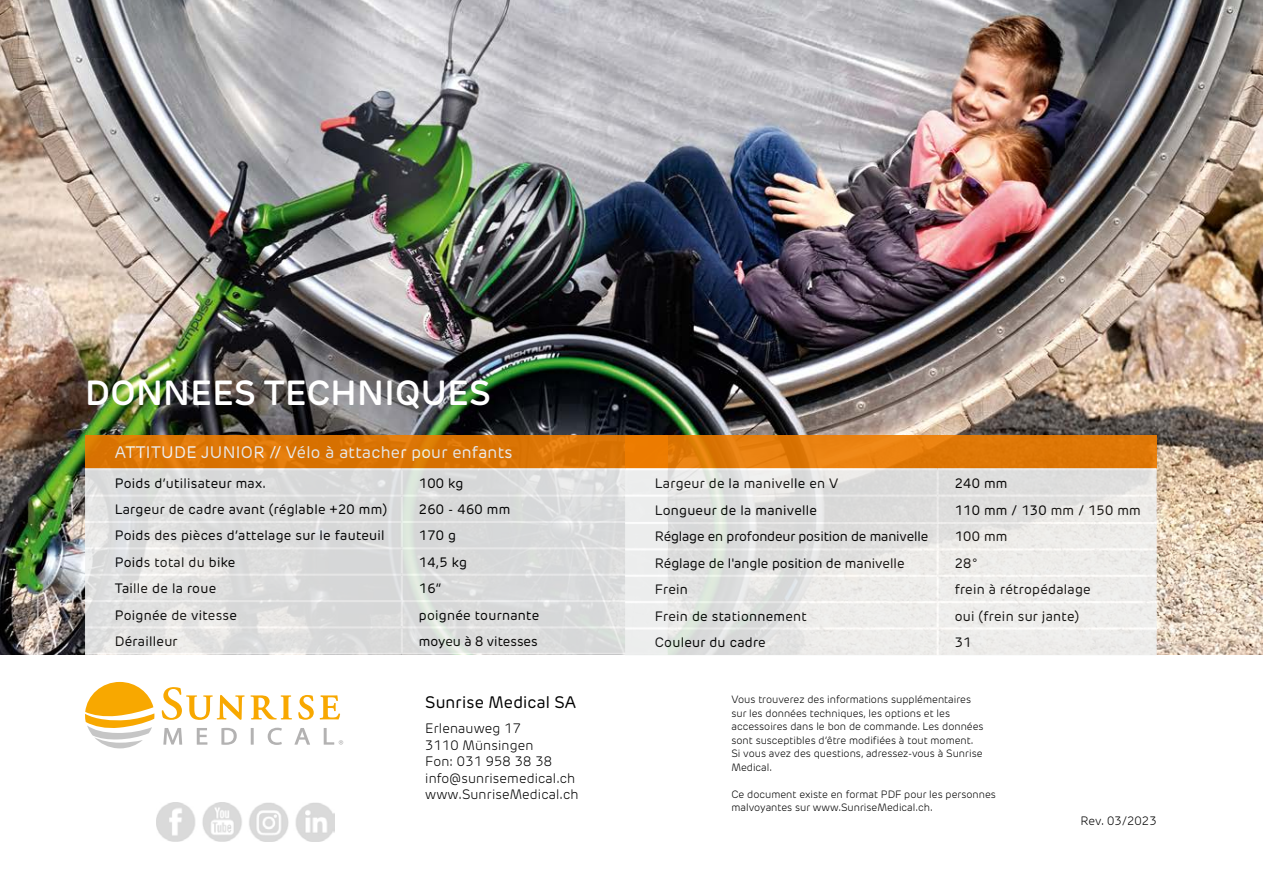
<style>
.page{position:relative;width:1263px;height:893px;background:#fff}
.page>*{position:absolute;margin:0;border:0;box-sizing:border-box;transform-origin:0 0}
.t1{font:600 34.5px "New Rubrik Edge";letter-spacing:.01em;color:#fff}
.t2{font:16.5px "New Rubrik Edge";letter-spacing:.02em;color:#fff}
.t3{font:16.5px "New Rubrik Edge";letter-spacing:.01em;color:#000}
.t4{font:13.5px "New Rubrik Edge";letter-spacing:.02em;color:#000}
.t5{font:300 13.5px/16.5px "New Rubrik Edge";letter-spacing:.01em;color:#000}
.t6{font:13.5px "New Rubrik Edge";color:#000}
.t7{font:13.5px "New Rubrik Edge";letter-spacing:-.01em;color:#000}
.t8{font:300 12px "New Rubrik Edge";letter-spacing:.01em;color:#000}
.t9{font:300 10.5px/13.5px "New Rubrik Edge";color:#000}
</style>
<div class="page">
<img style="left:0;top:0;width:1263px;height:655px">
<svg style="left:85px;top:682px;width:69px;height:66px"></svg>
<svg style="left:162px;top:687px;width:130px;height:33px"></svg>
<svg style="left:298px;top:695px;width:16px;height:25px"></svg>
<svg style="left:320px;top:695px;width:20px;height:24px"></svg>
<svg style="left:163px;top:728px;width:19px;height:17px"></svg>
<svg style="left:197px;top:728px;width:10px;height:17px"></svg>
<svg style="left:221px;top:728px;width:16px;height:17px"></svg>
<svg style="left:251px;top:728px;width:3px;height:17px"></svg>
<svg style="left:268px;top:728px;width:14px;height:17px"></svg>
<svg style="left:294px;top:728px;width:16px;height:17px"></svg>
<svg style="left:324px;top:728px;width:19px;height:17px"></svg>
<img style="left:156px;top:802px;width:179px;height:40px">
<div style="left:85px;top:435px;width:583px;height:34px;background:linear-gradient(to right,#dc7605,#da7405)"></div>
<svg style="left:85px;top:470px;width:540px;height:51px;background:#dadcdc"></svg>
<div style="left:85px;top:522px;width:317px;height:26px;background:linear-gradient(to right,#e2e2e2,#d7d8d8)"></div>
<div style="left:402px;top:522px;width:266px;height:26px;background:#d7d8d9"></div>
<svg style="left:85px;top:549px;width:540px;height:104px;background:#dcdddd"></svg>
<hr style="left:85px;top:468px;width:317px;height:2px;background:#fff">
<hr style="left:402px;top:468px;width:266px;height:2px;background:#fff">
<hr style="left:85px;top:495px;width:317px;height:2px;background:#fff">
<hr style="left:402px;top:495px;width:266px;height:2px;background:#fff">
<hr style="left:85px;top:521px;width:317px;height:2px;background:#fff">
<hr style="left:402px;top:521px;width:266px;height:2px;background:#fff">
<hr style="left:85px;top:547px;width:317px;height:2px;background:#fff">
<hr style="left:402px;top:547px;width:266px;height:2px;background:#fff">
<hr style="left:85px;top:574px;width:317px;height:2px;background:#fff">
<hr style="left:402px;top:574px;width:266px;height:2px;background:#fff">
<hr style="left:402px;top:626px;width:266px;height:2px;background:#fff">
<hr style="left:85px;top:653px;width:317px;height:2px;background:#fff">
<hr style="left:402px;top:653px;width:266px;height:2px;background:#fff">
<hr style="left:85px;top:600px;width:317px;height:2px;background:#fff">
<hr style="left:85px;top:626px;width:317px;height:2px;background:#fff">
<hr style="left:402px;top:600px;width:266px;height:2px;background:#fff">
<hr style="left:401px;top:470px;width:2px;height:25px;background:#fff">
<hr style="left:401px;top:497px;width:2px;height:24px;background:#fff">
<hr style="left:401px;top:523px;width:2px;height:24px;background:#fff">
<hr style="left:401px;top:549px;width:2px;height:25px;background:#fff">
<hr style="left:401px;top:576px;width:2px;height:24px;background:#fff">
<hr style="left:401px;top:602px;width:2px;height:24px;background:#fff">
<hr style="left:401px;top:628px;width:2px;height:25px;background:#fff">
<div style="left:625px;top:435px;width:532px;height:34px;background:linear-gradient(to bottom,#e47c0a,#e27a08)"></div>
<svg style="left:625px;top:470px;width:532px;height:185px;background:#e5e5e4"></svg>
<svg style="left:625px;top:497px;width:532px;height:130px;background:#e6e6e4"></svg>
<hr style="left:625px;top:468px;width:313px;height:2px;background:#fff">
<hr style="left:938px;top:468px;width:219px;height:2px;background:#fff">
<hr style="left:625px;top:575px;width:313px;height:2px;background:#fff">
<hr style="left:938px;top:575px;width:219px;height:2px;background:#fff">
<hr style="left:936px;top:470px;width:3px;height:25px;background:#fff">
<hr style="left:936px;top:524px;width:3px;height:24px;background:#fff">
<hr style="left:936px;top:550px;width:3px;height:25px;background:#fff">
<hr style="left:936px;top:577px;width:3px;height:24px;background:#fff">
<hr style="left:936px;top:630px;width:3px;height:25px;background:#fff">
<hr style="left:625px;top:495px;width:313px;height:2px;background:#fff">
<hr style="left:938px;top:495px;width:219px;height:2px;background:#fff">
<hr style="left:936px;top:497px;width:3px;height:25px;background:#fff">
<hr style="left:625px;top:522px;width:313px;height:2px;background:#fff">
<hr style="left:625px;top:548px;width:313px;height:2px;background:#fff">
<hr style="left:938px;top:522px;width:219px;height:2px;background:#fff">
<hr style="left:938px;top:548px;width:219px;height:2px;background:#fff">
<hr style="left:625px;top:601px;width:313px;height:2px;background:#fff">
<hr style="left:938px;top:601px;width:219px;height:2px;background:#fff">
<hr style="left:936px;top:603px;width:3px;height:24px;background:#fff">
<hr style="left:625px;top:627px;width:313px;height:3px;background:#fff">
<hr style="left:938px;top:627px;width:219px;height:3px;background:#fff">
<h1 class="t1" style="left:85px;top:372px;width:407px">DONNEES TECHNIQUES</h1>
<p class="t2" style="left:115px;top:442px;width:399px">ATTITUDE JUNIOR // Vélo à attacher pour enfants</p>
<p class="t4" style="left:115px;top:475px;width:153px">Poids d’utilisateur max.</p>
<p class="t4" style="left:419px;top:475px;width:46px">100 kg</p>
<p class="t4" style="left:115px;top:501px;width:274px">Largeur de cadre avant (réglable +20 mm)</p>
<p class="t4" style="left:419px;top:501px;width:93px">260 - 460 mm</p>
<p class="t4" style="left:115px;top:527px;width:271px">Poids des pièces d’attelage sur le fauteuil</p>
<p class="t4" style="left:419px;top:527px;width:39px">170 g</p>
<p class="t4" style="left:115px;top:554px;width:122px">Poids total du bike</p>
<p class="t4" style="left:419px;top:554px;width:50px">14,5 kg</p>
<p class="t4" style="left:115px;top:580px;width:103px">Taille de la roue</p>
<p class="t4" style="left:419px;top:580px;width:24px">16“</p>
<p class="t4" style="left:115px;top:606px;width:124px">Poignée de vitesse</p>
<p class="t4" style="left:419px;top:606px;width:122px">poignée tournante</p>
<p class="t4" style="left:115px;top:633px;width:65px">Dérailleur</p>
<p class="t6" style="left:419px;top:633px;width:120px">moyeu à 8 vitesses</p>
<p class="t3" style="left:425px;top:692px;width:152px">Sunrise Medical SA</p>
<p class="t5" style="left:425px;top:720px;width:155px">Erlenauweg 17<br>3110 Münsingen<br>Fon: 031 958 38 38 info@sunrisemedical.ch www.SunriseMedical.ch</p>
<p class="t4" style="left:655px;top:475px;width:185px">Largeur de la manivelle en V</p>
<p class="t4" style="left:955px;top:475px;width:54px">240 mm</p>
<p class="t4" style="left:655px;top:502px;width:164px">Longueur de la manivelle</p>
<p class="t4" style="left:955px;top:502px;width:188px">110 mm / 130 mm / 150 mm</p>
<p class="t7" style="left:655px;top:528px;width:275px">Réglage en profondeur position de manivelle</p>
<p class="t4" style="left:955px;top:528px;width:54px">100 mm</p>
<p class="t6" style="left:655px;top:555px;width:251px">Réglage de l'angle position de manivelle</p>
<p class="t4" style="left:955px;top:555px;width:25px">28°</p>
<p class="t4" style="left:655px;top:581px;width:35px">Frein</p>
<p class="t4" style="left:955px;top:581px;width:138px">frein à rétropédalage</p>
<p class="t4" style="left:655px;top:608px;width:153px">Frein de stationnement</p>
<p class="t4" style="left:955px;top:608px;width:126px">oui (frein sur jante)</p>
<p class="t4" style="left:655px;top:634px;width:112px">Couleur du cadre</p>
<p class="t4" style="left:955px;top:634px;width:18px">31</p>
<p class="t9" style="left:731px;top:693px;width:254px">Vous trouverez des informations supplémentaires sur les données techniques, les options et les accessoires dans le bon de commande. Les données sont susceptibles d’être modifiées à tout moment.<br>Si vous avez des questions, adressez-vous à Sunrise Medical.</p>
<p class="t9" style="left:731px;top:787px;width:266px">Ce document existe en format PDF pour les personnes malvoyantes sur www.SunriseMedical.ch.</p>
<p class="t8" style="left:1080px;top:813px;width:78px">Rev. 03/2023</p>
</div>
